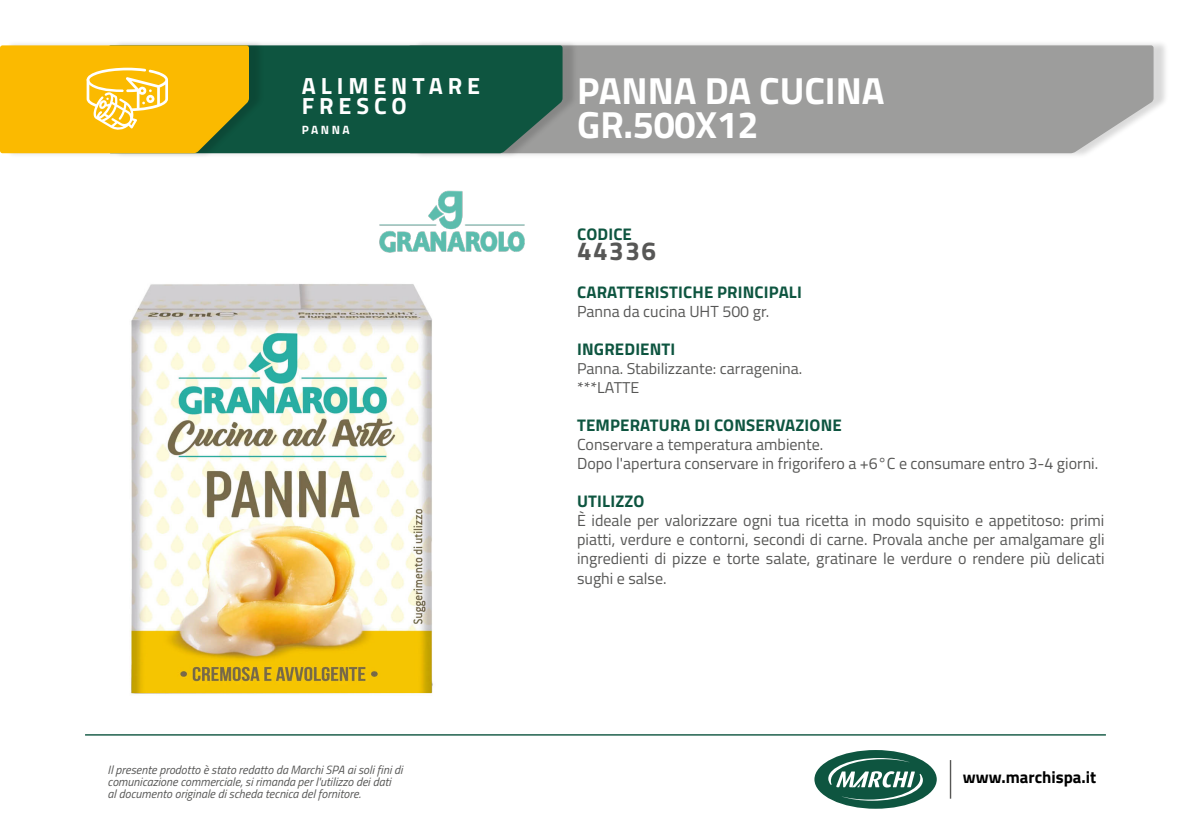
<style>
.page{position:relative;width:1191px;height:840px;background:#fff}
.page>*{position:absolute;margin:0;border:0;box-sizing:border-box;transform-origin:0 0}
.t1{font:700 37.8px "Titillium Web";color:#fff}
.t2{font:700 26px "Titillium Web";letter-spacing:.06em;color:#575756}
.t3{font:700 23.4px "Titillium Web";letter-spacing:.21em;color:#fff}
.t4{font:700 16.8px "Titillium Web";letter-spacing:.01em;color:#0e5540}
.t5{font:700 16.8px "Titillium Web";color:#000}
.t6{font:16px/19px "Titillium Web";color:#575756;text-align:justify}
.t7{font:15.6px "Titillium Web";color:#575756}
.t8{font:italic 12px/12px "Titillium Web";color:#575756}
.t9{font:700 12px "Titillium Web";letter-spacing:.21em;color:#fff}
</style>
<div class="page">
<hr style="left:949px;top:759px;width:2px;height:39px;background:#575756">
<div style="left:814px;top:749px;width:122px;height:59px;background:#0e5540;border-radius:50%"></div>
<svg style="left:828px;top:757px;width:95px;height:43px"></svg>
<hr style="left:85px;top:733px;width:1021px;height:2px;background:#0e5540">
<img style="left:131px;top:284px;width:302px;height:410px">
<div style="left:413px;top:40px;width:756px;height:119px;background:#000;opacity:.15"></div>
<div style="left:578px;top:45px;width:575px;height:108px;background:#9d9d9c"></div>
<div style="left:113px;top:40px;width:465px;height:119px;background:#000;opacity:.15"></div>
<div style="left:265px;top:45px;width:297px;height:108px;background:#0e5540"></div>
<div style="left:5px;top:40px;width:260px;height:119px;background:#000;opacity:.15"></div>
<svg style="left:0;top:45px;width:249px;height:108px;background:#efb811"></svg>
<img style="left:379px;top:190px;width:146px;height:63px">
<p class="t3" style="left:302px;top:68px;width:180px">ALIMENTARE</p>
<p class="t3" style="left:302px;top:88px;width:107px">FRESCO</p>
<p class="t9" style="left:302px;top:121px;width:49px">PANNA</p>
<p class="t8" style="left:108px;top:762px;width:296px">Il presente prodotto è stato redatto da Marchi SPA ai soli fini di comunicazione commerciale, si rimanda per l'utilizzo dei dati<br>al documento originale di scheda tecnica del fornitore.</p>
<p class="t1" style="left:577px;top:62px;width:309px">PANNA DA CUCINA</p>
<p class="t1" style="left:577px;top:96px;width:183px">GR.500X12</p>
<p class="t4" style="left:577px;top:221px;width:56px">CODICE</p>
<p class="t2" style="left:577px;top:231px;width:81px">44336</p>
<p class="t4" style="left:577px;top:279px;width:226px">CARATTERISTICHE PRINCIPALI</p>
<p class="t6" style="left:577px;top:301px;width:193px">Panna da cucina UHT 500 gr.</p>
<p class="t4" style="left:577px;top:336px;width:100px">INGREDIENTI</p>
<p class="t7" style="left:577px;top:357px;width:227px">Panna. Stabilizzante: carragenina.</p>
<p class="t7" style="left:577px;top:376px;width:64px">***LATTE</p>
<p class="t4" style="left:577px;top:412px;width:266px">TEMPERATURA DI CONSERVAZIONE</p>
<p class="t6" style="left:577px;top:434px;width:248px">Conservare a temperatura ambiente.</p>
<p class="t6" style="left:577px;top:453px;width:522px">Dopo l'apertura conservare in frigorifero a +6°C e consumare entro 3-4 giorni.</p>
<p class="t4" style="left:577px;top:488px;width:69px">UTILIZZO</p>
<p class="t6" style="left:577px;top:510px;width:529px">È ideale per valorizzare ogni tua ricetta in modo squisito e appetitoso: primi piatti, verdure e contorni, secondi di carne. Provala anche per amalgamare gli ingredienti di pizze e torte salate, gratinare le verdure o rendere più delicati sughi e salse.</p>
<p class="t5" style="left:963px;top:764px;width:135px">www.marchispa.it</p>
</div>
